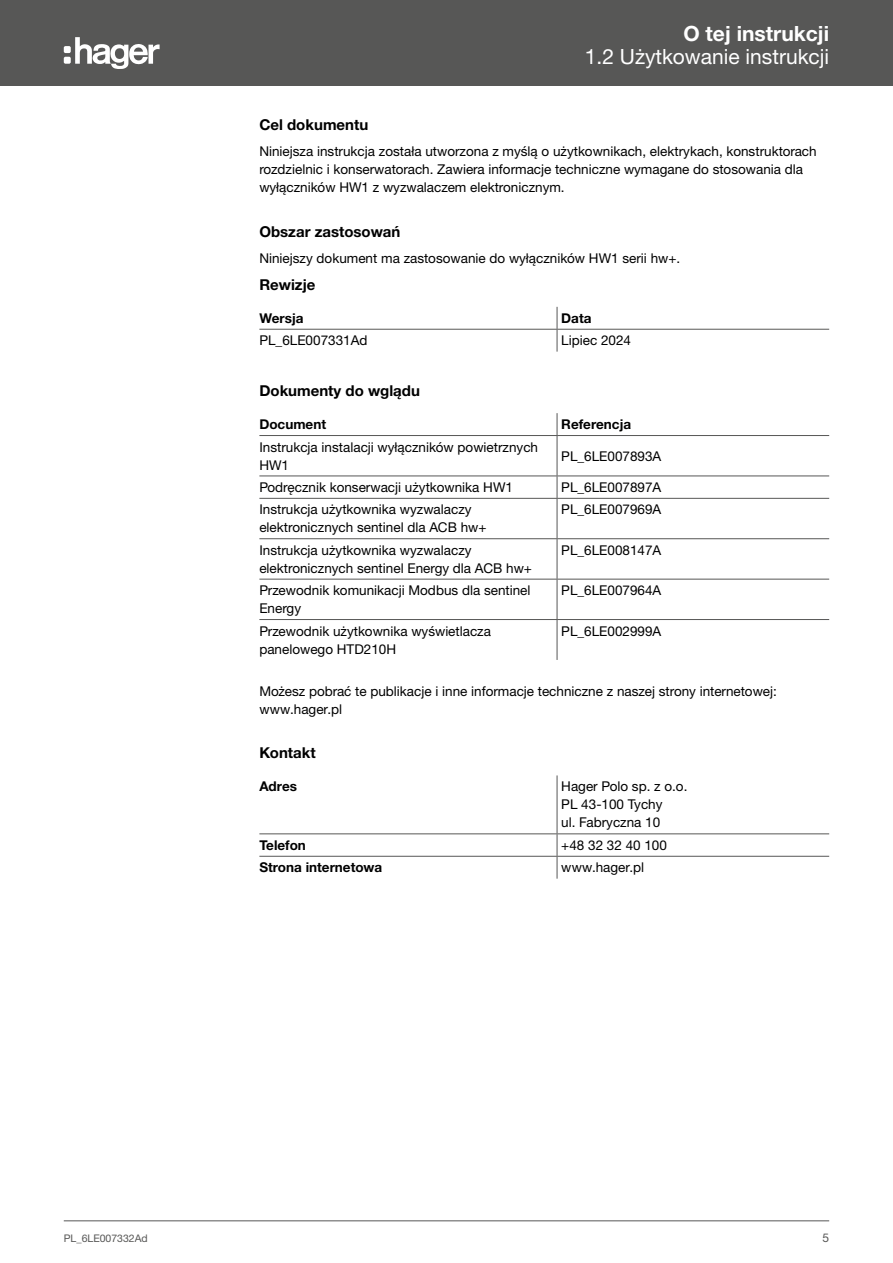
<style>
.page{position:relative;width:893px;height:1263px;background:#fff}
.page>*{position:absolute;margin:0;border:0;box-sizing:border-box;transform-origin:0 0}
.t1{font:21px "Helvetica Neue LTW1 G";color:#fff}
.t2{font:700 21px "Helvetica Neue LTW1 G";color:#fff}
.t3{font:700 15px "Helvetica Neue LTW1 G";color:#000}
.t4{font:13.5px/18px "Helvetica Neue LTW1 G";color:#000}
.t5{font:700 13.5px "Helvetica Neue LTW1 G";color:#000}
.t6{font:12px "Helvetica Neue LTW1 G";color:#575756}
.t7{font:10.5px "Helvetica Neue LTW1 G";color:#575756}
</style>
<div class="page">
<hr style="left:64px;top:1220px;width:765px;height:1px;background:#575756">
<div style="left:0;top:0;width:893px;height:85px;background:#575756"></div>
<svg style="left:75px;top:37px;width:85px;height:32px"></svg>
<div style="left:64px;top:46px;width:7px;height:7px;background:#fff;border-radius:2px"></div>
<div style="left:64px;top:57px;width:7px;height:7px;background:#fff;border-radius:2px"></div>
<hr style="left:259px;top:329px;width:298px;height:1px;background:#575756">
<svg style="left:557px;top:307px;width:1px;height:45px"></svg>
<hr style="left:557px;top:329px;width:272px;height:1px;background:#575756">
<svg style="left:557px;top:413px;width:1px;height:22px"></svg>
<hr style="left:259px;top:435px;width:298px;height:1px;background:#575756">
<hr style="left:557px;top:436px;width:1px;height:40px;background:#575756">
<hr style="left:557px;top:435px;width:272px;height:1px;background:#575756">
<hr style="left:259px;top:476px;width:298px;height:1px;background:#575756">
<svg style="left:557px;top:477px;width:1px;height:21px"></svg>
<hr style="left:557px;top:476px;width:272px;height:1px;background:#575756">
<hr style="left:259px;top:498px;width:298px;height:1px;background:#575756">
<hr style="left:557px;top:499px;width:1px;height:39px;background:#575756">
<hr style="left:557px;top:498px;width:272px;height:1px;background:#575756">
<hr style="left:259px;top:538px;width:298px;height:1px;background:#575756">
<hr style="left:557px;top:539px;width:1px;height:40px;background:#575756">
<hr style="left:557px;top:538px;width:272px;height:1px;background:#575756">
<hr style="left:259px;top:579px;width:298px;height:1px;background:#575756">
<hr style="left:557px;top:579px;width:1px;height:40px;background:#575756">
<hr style="left:557px;top:579px;width:272px;height:1px;background:#575756">
<hr style="left:259px;top:619px;width:298px;height:1px;background:#575756">
<hr style="left:557px;top:620px;width:1px;height:40px;background:#575756">
<hr style="left:557px;top:619px;width:272px;height:1px;background:#575756">
<hr style="left:557px;top:775px;width:1px;height:58px;background:#575756">
<hr style="left:259px;top:833px;width:298px;height:1px;background:#575756">
<hr style="left:557px;top:833px;width:272px;height:1px;background:#575756">
<hr style="left:259px;top:856px;width:298px;height:1px;background:#575756">
<svg style="left:557px;top:834px;width:1px;height:45px"></svg>
<hr style="left:557px;top:856px;width:272px;height:1px;background:#575756">
<h1 class="t2" style="left:683px;top:21px;width:147px">O tej instrukcji</h1>
<h1 class="t1" style="left:585px;top:43px;width:246px">1.2 Użytkowanie instrukcji</h1>
<p class="t3" style="left:259px;top:115px;width:110px">Cel dokumentu</p>
<p class="t4" style="left:259px;top:142px;width:559px">Niniejsza instrukcja została utworzona z myślą o użytkownikach, elektrykach, konstruktorach rozdzielnic i konserwatorach. Zawiera informacje techniczne wymagane do stosowania dla wyłączników HW1 z wyzwalaczem elektronicznym.</p>
<p class="t3" style="left:259px;top:222px;width:143px">Obszar zastosowań</p>
<p class="t4" style="left:259px;top:249px;width:422px">Niniejszy dokument ma zastosowanie do wyłączników HW1 serii hw+.</p>
<p class="t3" style="left:259px;top:275px;width:58px">Rewizje</p>
<p class="t5" style="left:259px;top:310px;width:46px">Wersja</p>
<p class="t5" style="left:561px;top:310px;width:32px">Data</p>
<p class="t4" style="left:259px;top:331px;width:110px">PL_6LE007331Ad</p>
<p class="t4" style="left:561px;top:331px;width:71px">Lipiec 2024</p>
<p class="t3" style="left:259px;top:381px;width:162px">Dokumenty do wglądu</p>
<p class="t5" style="left:259px;top:416px;width:68px">Document</p>
<p class="t5" style="left:561px;top:416px;width:71px">Referencja</p>
<p class="t4" style="left:259px;top:438px;width:280px">Instrukcja instalacji wyłączników powietrznych<br>HW1</p>
<p class="t4" style="left:561px;top:447px;width:102px">PL_6LE007893A</p>
<p class="t4" style="left:259px;top:478px;width:255px">Podręcznik konserwacji użytkownika HW1</p>
<p class="t4" style="left:561px;top:478px;width:102px">PL_6LE007897A</p>
<p class="t4" style="left:259px;top:500px;width:229px">Instrukcja użytkownika wyzwalaczy elektronicznych sentinel dla ACB hw+</p>
<p class="t4" style="left:561px;top:500px;width:102px">PL_6LE007969A</p>
<p class="t4" style="left:259px;top:541px;width:274px">Instrukcja użytkownika wyzwalaczy elektronicznych sentinel Energy dla ACB hw+</p>
<p class="t4" style="left:561px;top:541px;width:102px">PL_6LE008147A</p>
<p class="t4" style="left:259px;top:581px;width:273px">Przewodnik komunikacji Modbus dla sentinel<br>Energy</p>
<p class="t4" style="left:561px;top:581px;width:102px">PL_6LE007964A</p>
<p class="t4" style="left:259px;top:622px;width:233px">Przewodnik użytkownika wyświetlacza panelowego HTD210H</p>
<p class="t4" style="left:561px;top:622px;width:102px">PL_6LE002999A</p>
<p class="t4" style="left:259px;top:682px;width:519px">Możesz pobrać te publikacje i inne informacje techniczne z naszej strony internetowej: www.hager.pl</p>
<p class="t3" style="left:259px;top:744px;width:58px">Kontakt</p>
<p class="t5" style="left:259px;top:778px;width:39px">Adres</p>
<p class="t4" style="left:561px;top:777px;width:128px">Hager Polo sp. z o.o.<br>PL 43-100 Tychy<br>ul. Fabryczna 10</p>
<p class="t5" style="left:259px;top:837px;width:48px">Telefon</p>
<p class="t4" style="left:561px;top:836px;width:107px">+48 32 32 40 100</p>
<p class="t5" style="left:259px;top:859px;width:124px">Strona internetowa</p>
<p class="t4" style="left:561px;top:858px;width:84px">www.hager.pl</p>
<p class="t7" style="left:64px;top:1232px;width:86px">PL_6LE007332Ad</p>
<p class="t6" style="left:822px;top:1230px;width:8px">5</p>
</div>
